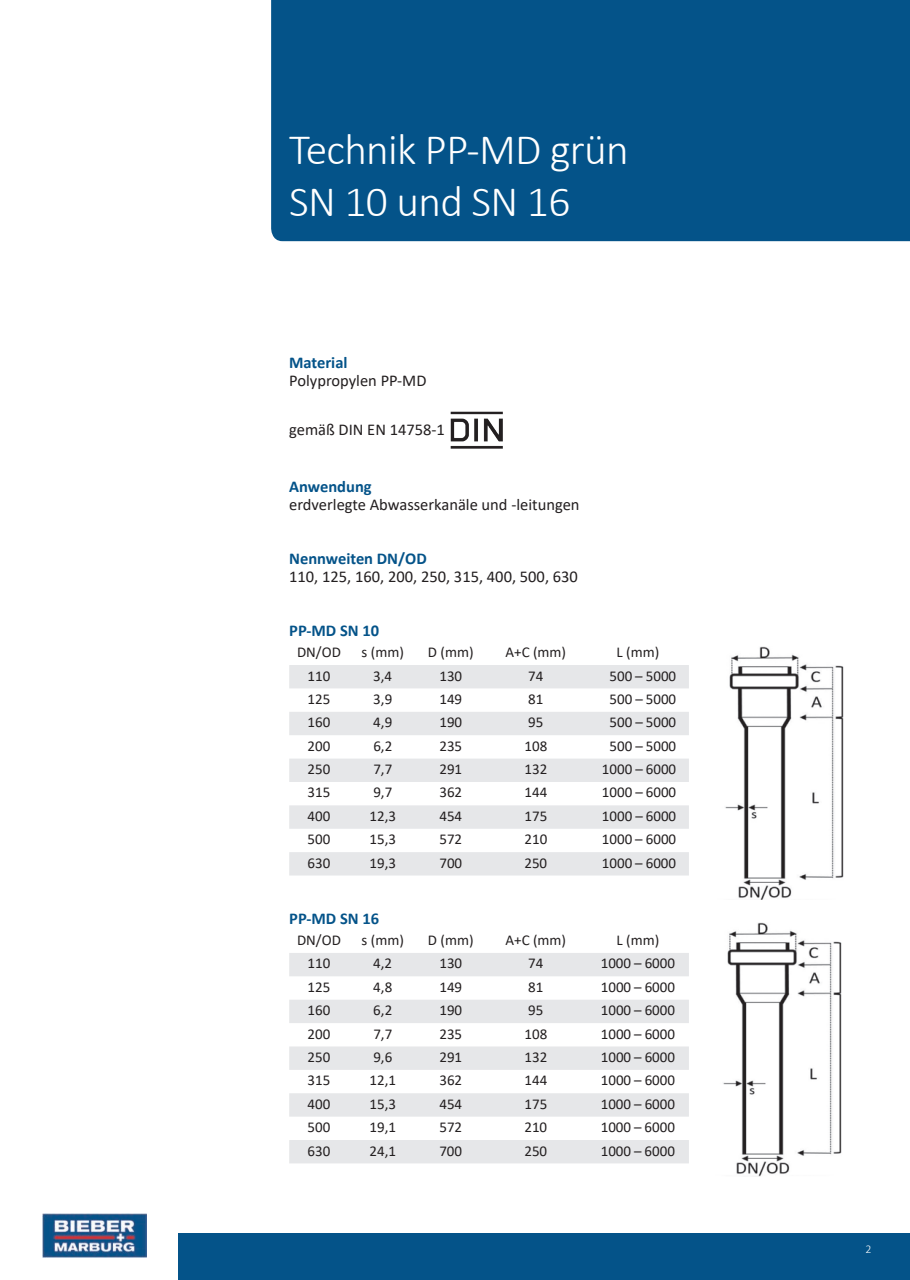
<style>
.page{position:relative;width:910px;height:1280px;background:#fff}
.page>*{position:absolute;margin:0;border:0;box-sizing:border-box;transform-origin:0 0}
.t1{font:300 43.5px "Calibri";letter-spacing:-.015em;color:#fff}
.t2{font:16.5px "Calibri";color:#231f20}
.t3{font:700 16.5px "Calibri";color:#045389}
.t4{font:15px "Calibri";color:#231f20}
.t5{font:300 12px "Calibri";color:#fff}
</style>
<div class="page">
<div style="left:179px;top:1233px;width:731px;height:47px;background:#045389"></div>
<img style="left:43px;top:1213px;width:104px;height:44px">
<img style="left:723px;top:923px;width:119px;height:253px">
<div style="left:271px;top:0;width:639px;height:241px;background:#045389"></div>
<div style="left:289px;top:665px;width:400px;height:23px;background:#e6e7e9"></div>
<svg style="left:289px;top:712px;width:400px;height:163px;fill:#e6e7e9"></svg>
<div style="left:289px;top:953px;width:400px;height:23px;background:#e6e7e9"></div>
<svg style="left:289px;top:1000px;width:400px;height:163px;fill:#e6e7e9"></svg>
<img style="left:450px;top:411px;width:52px;height:38px">
<img style="left:725px;top:646px;width:119px;height:253px">
<p class="t1" style="left:289px;top:123px;width:341px">Technik PP-MD grün</p>
<p class="t1" style="left:289px;top:175px;width:283px">SN 10 und SN 16</p>
<p class="t3" style="left:289px;top:351px;width:60px">Material</p>
<p class="t2" style="left:289px;top:369px;width:139px">Polypropylen PP-MD</p>
<p class="t2" style="left:289px;top:418px;width:157px">gemäß DIN EN 14758-1</p>
<p class="t3" style="left:289px;top:474px;width:84px">Anwendung</p>
<p class="t2" style="left:289px;top:493px;width:292px">erdverlegte Abwasserkanäle und -leitungen</p>
<p class="t3" style="left:289px;top:546px;width:139px">Nennweiten DN/OD</p>
<p class="t2" style="left:289px;top:565px;width:290px">110, 125, 160, 200, 250, 315, 400, 500, 630</p>
<p class="t3" style="left:289px;top:618px;width:91px">PP-MD SN 10</p>
<p class="t4" style="left:297px;top:642px;width:45px">DN/OD</p>
<p class="t4" style="left:362px;top:642px;width:44px">s (mm)</p>
<p class="t4" style="left:428px;top:642px;width:47px">D (mm)</p>
<p class="t4" style="left:506px;top:642px;width:62px">A+C (mm)</p>
<p class="t4" style="left:616px;top:642px;width:44px">L (mm)</p>
<p class="t4" style="left:308px;top:665px;width:24px">110</p>
<p class="t4" style="left:373px;top:665px;width:20px">3,4</p>
<p class="t4" style="left:439px;top:665px;width:24px">130</p>
<p class="t4" style="left:528px;top:665px;width:17px">74</p>
<p class="t4" style="left:609px;top:665px;width:68px">500 – 5000</p>
<p class="t4" style="left:308px;top:688px;width:24px">125</p>
<p class="t4" style="left:373px;top:688px;width:20px">3,9</p>
<p class="t4" style="left:439px;top:688px;width:24px">149</p>
<p class="t4" style="left:528px;top:688px;width:17px">81</p>
<p class="t4" style="left:609px;top:688px;width:68px">500 – 5000</p>
<p class="t4" style="left:308px;top:712px;width:24px">160</p>
<p class="t4" style="left:373px;top:712px;width:20px">4,9</p>
<p class="t4" style="left:439px;top:712px;width:24px">190</p>
<p class="t4" style="left:528px;top:712px;width:17px">95</p>
<p class="t4" style="left:609px;top:712px;width:68px">500 – 5000</p>
<p class="t4" style="left:308px;top:735px;width:24px">200</p>
<p class="t4" style="left:373px;top:735px;width:20px">6,2</p>
<p class="t4" style="left:439px;top:735px;width:24px">235</p>
<p class="t4" style="left:524px;top:735px;width:24px">108</p>
<p class="t4" style="left:609px;top:735px;width:68px">500 – 5000</p>
<p class="t4" style="left:308px;top:759px;width:24px">250</p>
<p class="t4" style="left:373px;top:759px;width:20px">7,7</p>
<p class="t4" style="left:439px;top:759px;width:24px">291</p>
<p class="t4" style="left:524px;top:759px;width:24px">132</p>
<p class="t4" style="left:602px;top:759px;width:76px">1000 – 6000</p>
<p class="t4" style="left:308px;top:782px;width:24px">315</p>
<p class="t4" style="left:373px;top:782px;width:20px">9,7</p>
<p class="t4" style="left:439px;top:782px;width:24px">362</p>
<p class="t4" style="left:524px;top:782px;width:24px">144</p>
<p class="t4" style="left:602px;top:782px;width:76px">1000 – 6000</p>
<p class="t4" style="left:308px;top:805px;width:24px">400</p>
<p class="t4" style="left:370px;top:805px;width:28px">12,3</p>
<p class="t4" style="left:439px;top:805px;width:24px">454</p>
<p class="t4" style="left:524px;top:805px;width:24px">175</p>
<p class="t4" style="left:602px;top:805px;width:76px">1000 – 6000</p>
<p class="t4" style="left:308px;top:829px;width:24px">500</p>
<p class="t4" style="left:369px;top:829px;width:28px">15,3</p>
<p class="t4" style="left:439px;top:829px;width:24px">572</p>
<p class="t4" style="left:524px;top:829px;width:24px">210</p>
<p class="t4" style="left:602px;top:829px;width:76px">1000 – 6000</p>
<p class="t4" style="left:308px;top:852px;width:24px">630</p>
<p class="t4" style="left:369px;top:852px;width:28px">19,3</p>
<p class="t4" style="left:439px;top:852px;width:24px">700</p>
<p class="t4" style="left:524px;top:852px;width:24px">250</p>
<p class="t4" style="left:602px;top:852px;width:76px">1000 – 6000</p>
<p class="t3" style="left:289px;top:906px;width:91px">PP-MD SN 16</p>
<p class="t4" style="left:297px;top:930px;width:45px">DN/OD</p>
<p class="t4" style="left:362px;top:930px;width:44px">s (mm)</p>
<p class="t4" style="left:428px;top:930px;width:47px">D (mm)</p>
<p class="t4" style="left:506px;top:930px;width:62px">A+C (mm)</p>
<p class="t4" style="left:616px;top:930px;width:44px">L (mm)</p>
<p class="t4" style="left:308px;top:953px;width:24px">110</p>
<p class="t4" style="left:373px;top:953px;width:20px">4,2</p>
<p class="t4" style="left:439px;top:953px;width:24px">130</p>
<p class="t4" style="left:528px;top:953px;width:17px">74</p>
<p class="t4" style="left:601px;top:953px;width:76px">1000 – 6000</p>
<p class="t4" style="left:308px;top:976px;width:24px">125</p>
<p class="t4" style="left:373px;top:976px;width:20px">4,8</p>
<p class="t4" style="left:439px;top:976px;width:24px">149</p>
<p class="t4" style="left:528px;top:976px;width:17px">81</p>
<p class="t4" style="left:601px;top:976px;width:76px">1000 – 6000</p>
<p class="t4" style="left:308px;top:1000px;width:24px">160</p>
<p class="t4" style="left:373px;top:1000px;width:20px">6,2</p>
<p class="t4" style="left:439px;top:1000px;width:24px">190</p>
<p class="t4" style="left:528px;top:1000px;width:17px">95</p>
<p class="t4" style="left:601px;top:1000px;width:76px">1000 – 6000</p>
<p class="t4" style="left:308px;top:1023px;width:24px">200</p>
<p class="t4" style="left:373px;top:1023px;width:20px">7,7</p>
<p class="t4" style="left:439px;top:1023px;width:24px">235</p>
<p class="t4" style="left:524px;top:1023px;width:24px">108</p>
<p class="t4" style="left:601px;top:1023px;width:76px">1000 – 6000</p>
<p class="t4" style="left:308px;top:1046px;width:24px">250</p>
<p class="t4" style="left:373px;top:1046px;width:20px">9,6</p>
<p class="t4" style="left:439px;top:1046px;width:24px">291</p>
<p class="t4" style="left:524px;top:1046px;width:24px">132</p>
<p class="t4" style="left:601px;top:1046px;width:76px">1000 – 6000</p>
<p class="t4" style="left:308px;top:1070px;width:24px">315</p>
<p class="t4" style="left:370px;top:1070px;width:28px">12,1</p>
<p class="t4" style="left:439px;top:1070px;width:24px">362</p>
<p class="t4" style="left:524px;top:1070px;width:24px">144</p>
<p class="t4" style="left:601px;top:1070px;width:76px">1000 – 6000</p>
<p class="t4" style="left:308px;top:1093px;width:24px">400</p>
<p class="t4" style="left:369px;top:1093px;width:28px">15,3</p>
<p class="t4" style="left:439px;top:1093px;width:24px">454</p>
<p class="t4" style="left:524px;top:1093px;width:24px">175</p>
<p class="t4" style="left:601px;top:1093px;width:76px">1000 – 6000</p>
<p class="t4" style="left:308px;top:1117px;width:24px">500</p>
<p class="t4" style="left:369px;top:1117px;width:28px">19,1</p>
<p class="t4" style="left:439px;top:1117px;width:24px">572</p>
<p class="t4" style="left:524px;top:1117px;width:24px">210</p>
<p class="t4" style="left:601px;top:1117px;width:76px">1000 – 6000</p>
<p class="t4" style="left:308px;top:1140px;width:24px">630</p>
<p class="t4" style="left:369px;top:1140px;width:28px">24,1</p>
<p class="t4" style="left:439px;top:1140px;width:24px">700</p>
<p class="t4" style="left:524px;top:1140px;width:24px">250</p>
<p class="t4" style="left:601px;top:1140px;width:76px">1000 – 6000</p>
<p class="t5" style="left:866px;top:1241px;width:8px">2</p>
</div>
